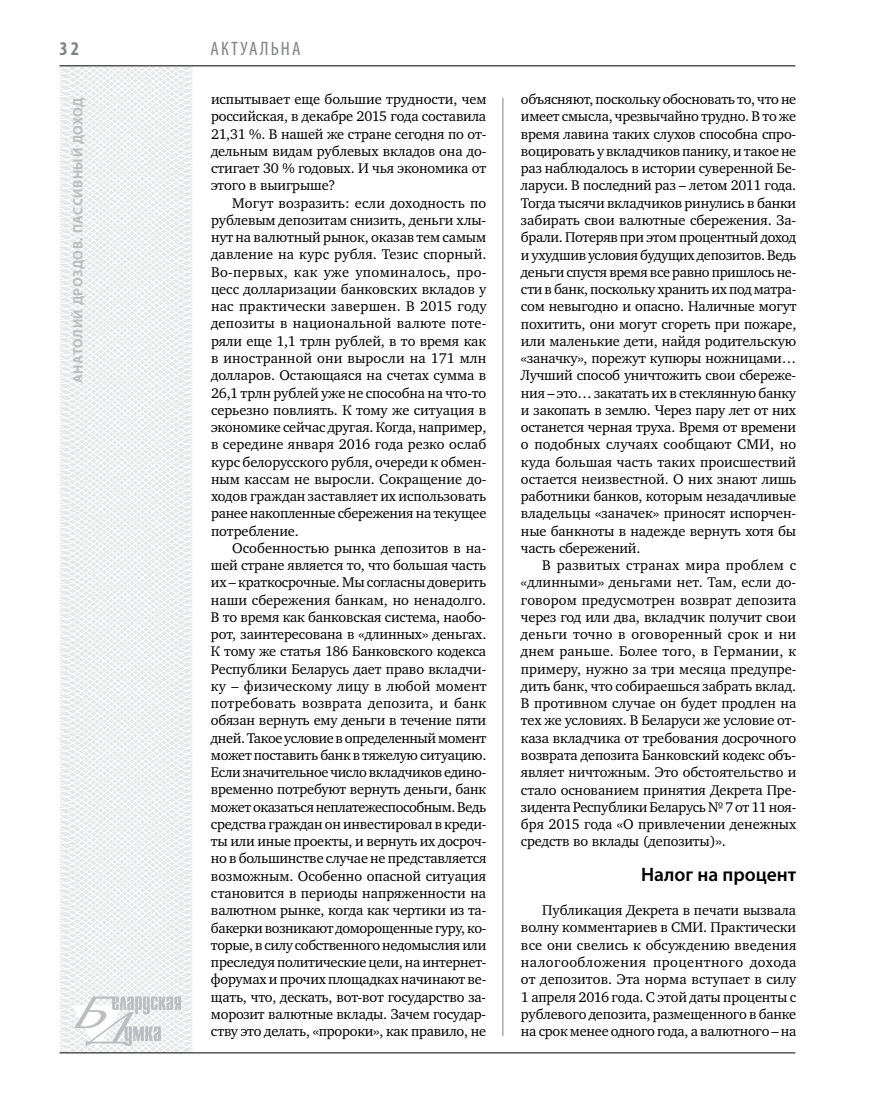
<style>
.page{position:relative;width:872px;height:1106px;background:#fff}
.page>*{position:absolute;margin:0;border:0;box-sizing:border-box;transform-origin:0 0}
.t1{font:600 19.5px "Myriad Pro";color:#000}
.t2{font:condensed 19.5px "Myriad Pro";letter-spacing:.13em;color:#808285}
.t3{font:700 condensed 19.5px "Myriad Pro";color:#808285}
.t4{font:14.4px/17.2px "Charter C";letter-spacing:-.015em;color:#000;text-align:justify}
.t5{font:700 13.5px "Myriad Pro";letter-spacing:.04em;color:#bcbdc0}
</style>
<div class="page">
<svg style="left:59px;top:65px;width:192px;height:989px"></svg>
<hr style="left:502px;top:98px;width:1px;height:938px;background:#808285">
<hr style="left:60px;top:1052px;width:735px;height:1px;background:#000">
<svg style="left:71px;top:996px;width:110px;height:53px"></svg>
<hr style="left:60px;top:65px;width:735px;height:1px;background:#000">
<h1 class="t3" style="left:60px;top:37px;width:21px">32</h1>
<p class="t5" style="left:69px;top:383px;width:286px;rotate:-90deg">Анатолий ДРОЗДОВ. Пассивный доход</p>
<h1 class="t2" style="left:210px;top:37px;width:90px">Актуальна</h1>
<p class="t4" style="left:211px;top:91px;width:277px">испытывает еще большие трудности, чем российская, в декабре 2015 года составила 21,31 %. В нашей же стране сегодня по от&shy;дельным видам рублевых вкладов она до&shy;стигает 30 % годовых. И чья экономика от этого в выигрыше?</p>
<p class="t4" style="left:211px;top:194px;width:277px;text-indent:21px">Могут возразить: если доходность по рублевым депозитам снизить, деньги хлы&shy;нут на валютный рынок, оказав тем самым давление на курс рубля. Тезис спорный.<br>Во-первых, как уже упоминалось, про&shy;цесс долларизации банковских вкладов у нас практически завершен. В 2015 году депозиты в национальной валюте поте&shy;ряли еще 1,1 трлн рублей, в то время как в иностранной они выросли на 171 млн долларов. Остающаяся на счетах сумма в 26,1 трлн рублей уже не способна на что-то серьезно повлиять. К тому же ситуация в экономике сейчас другая. Когда, например, в середине января 2016 года резко ослаб курс белорусского рубля, очереди к обмен&shy;ным кассам не выросли. Сокращение до&shy;ходов граждан заставляет их использовать ранее накопленные сбережения на текущее потребление.</p>
<p class="t4" style="left:211px;top:539px;width:277px;text-indent:21px">Особенностью рынка депозитов в на&shy;шей стране является то, что большая часть их – краткосрочные. Мы согласны доверить наши сбережения банкам, но ненадолго.<br>В то время как банковская система, наобо&shy;рот, заинтересована в «длинных» деньгах.<br>К тому же статья 186 Банковского кодекса Республики Беларусь дает право вкладчи&shy;ку – физическому лицу в любой момент потребовать возврата депозита, и банк обязан вернуть ему деньги в течение пяти дней. Такое условие в определенный момент может поставить банк в тяжелую ситуацию.<br>Если значительное число вкладчиков едино&shy;временно потребуют вернуть деньги, банк может оказаться неплатежеспособным. Ведь средства граждан он инвестировал в креди&shy;ты или иные проекты, и вернуть их досроч&shy;но в большинстве случае не представляется возможным. Особенно опасной ситуация становится в периоды напряженности на валютном рынке, когда как чертики из та&shy;бакерки возникают доморощенные гуру, ко&shy;торые, в силу собственного недомыслия или преследуя политические цели, на интернет&shy;форумах и прочих площадках начинают ве&shy;щать, что, дескать, вот-вот государство за&shy;морозит валютные вклады. Зачем государ&shy;ству это делать, «пророки», как правило, не</p>
<p class="t4" style="left:521px;top:91px;width:277px">объясняют, поскольку обосновать то, что не имеет смысла, чрезвычайно трудно. В то же время лавина таких слухов способна спро&shy;воцировать у вкладчиков панику, и такое не раз наблюдалось в истории суверенной Бе&shy;ларуси. В последний раз – летом 2011 года.<br>Тогда тысячи вкладчиков ринулись в банки забирать свои валютные сбережения. За&shy;брали. Потеряв при этом процентный доход и ухудшив условия будущих депозитов. Ведь деньги спустя время все равно пришлось не&shy;сти в банк, поскольку хранить их под матра&shy;сом невыгодно и опасно. Наличные могут похитить, они могут сгореть при пожаре, или маленькие дети, найдя родительскую «заначку», порежут купюры ножницами… Лучший способ уничтожить свои сбереже&shy;ния – это… закатать их в стеклянную банку и закопать в землю. Через пару лет от них останется черная труха. Время от времени о подобных случаях сообщают СМИ, но куда большая часть таких происшествий остается неизвестной. О них знают лишь работники банков, которым незадачливые владельцы «заначек» приносят испорчен&shy;ные банкноты в надежде вернуть хотя бы часть сбережений.</p>
<p class="t4" style="left:521px;top:557px;width:277px;text-indent:21px">В развитых странах мира проблем с «длинными» деньгами нет. Там, если до&shy;говором предусмотрен возврат депозита через год или два, вкладчик получит свои деньги точно в оговоренный срок и ни днем раньше. Более того, в Германии, к примеру, нужно за три месяца предупре&shy;дить банк, что собираешься забрать вклад.<br>В противном случае он будет продлен на тех же условиях. В Беларуси же условие от&shy;каза вкладчика от требования досрочного возврата депозита Банковский кодекс объ&shy;являет ничтожным. Это обстоятельство и стало основанием принятия Декрета Пре&shy;зидента Республики Беларусь № 7 от 11 ноя&shy;бря 2015 года «О привлечении денежных средств во вклады (депозиты)».</p>
<h1 class="t1" style="left:641px;top:861px;width:157px">Налог на процент</h1>
<p class="t4" style="left:521px;top:901px;width:277px;text-indent:21px">Публикация Декрета в печати вызвала волну комментариев в СМИ. Практически все они свелись к обсуждению введения налогообложения процентного дохода от депозитов. Эта норма вступает в силу 1 апреля 2016 года. С этой даты проценты с рублевого депозита, размещенного в банке на срок менее одного года, а валютного – на</p>
</div>
